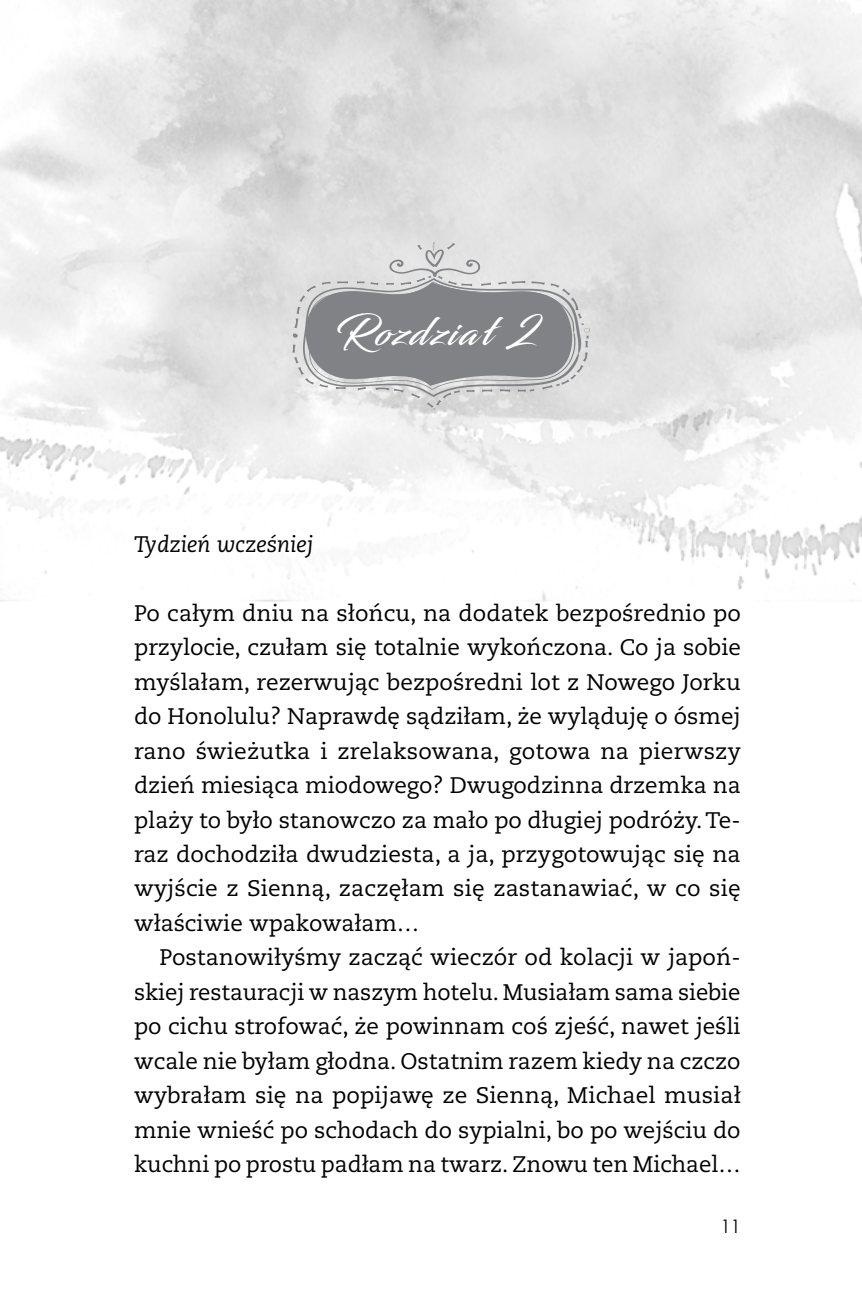
<style>
.page{position:relative;width:862px;height:1308px;background:#fff}
.page>*{position:absolute;margin:0;border:0;box-sizing:border-box;transform-origin:0 0}
.t1{font:38.25px "Blacksword";letter-spacing:.065em;color:#fff}
.t2{font:22.5px/34.4px "Caecilia CE";color:#000;text-align:justify}
.t3{font:italic 22.5px "Caecilia CE";color:#000}
.t4{font:18.68px "Century Gothic";color:#000;scale:.95 1}
</style>
<div class="page">
<img style="left:0;top:0;width:861px;height:602px">
<svg style="left:292px;top:242px;width:297px;height:168px;background:#b1b2b3"></svg>
<h1 class="t1" style="left:336px;top:310px;width:204px">Rozdział 2</h1>
<p class="t3" style="left:134px;top:530px;width:181px">Tydzień wcześniej</p>
<p class="t2" style="left:134px;top:595px;width:608px">Po całym dniu na słońcu, na dodatek bezpośrednio po przylocie, czułam się totalnie wykończona. Co ja sobie myślałam, rezerwując bezpośredni lot z Nowego Jorku do Honolulu? Naprawdę sądziłam, że wyląduję o ósmej rano świeżutka i zrelaksowana, gotowa na pierwszy dzień miesiąca miodowego? Dwugodzinna drzemka na plaży to było stanowczo za mało po długiej podróży. Te&shy;raz dochodziła dwudziesta, a ja, przygotowując się na wyjście z Sienną, zaczęłam się zastanawiać, w co się właściwie wpakowałam…</p>
<p class="t2" style="left:134px;top:940px;width:608px;text-indent:26px">Postanowiłyśmy zacząć wieczór od kolacji w japoń&shy;skiej restauracji w naszym hotelu. Musiałam sama siebie po cichu strofować, że powinnam coś zjeść, nawet jeśli wcale nie byłam głodna. Ostatnim razem kiedy na czczo wybrałam się na popijawę ze Sienną, Michael musiał mnie wnieść po schodach do sypialni, bo po wejściu do kuchni po prostu padłam na twarz. Znowu ten Michael…</p>
<p class="t4" style="left:720px;top:1212px;width:22px">11</p>
</div>
